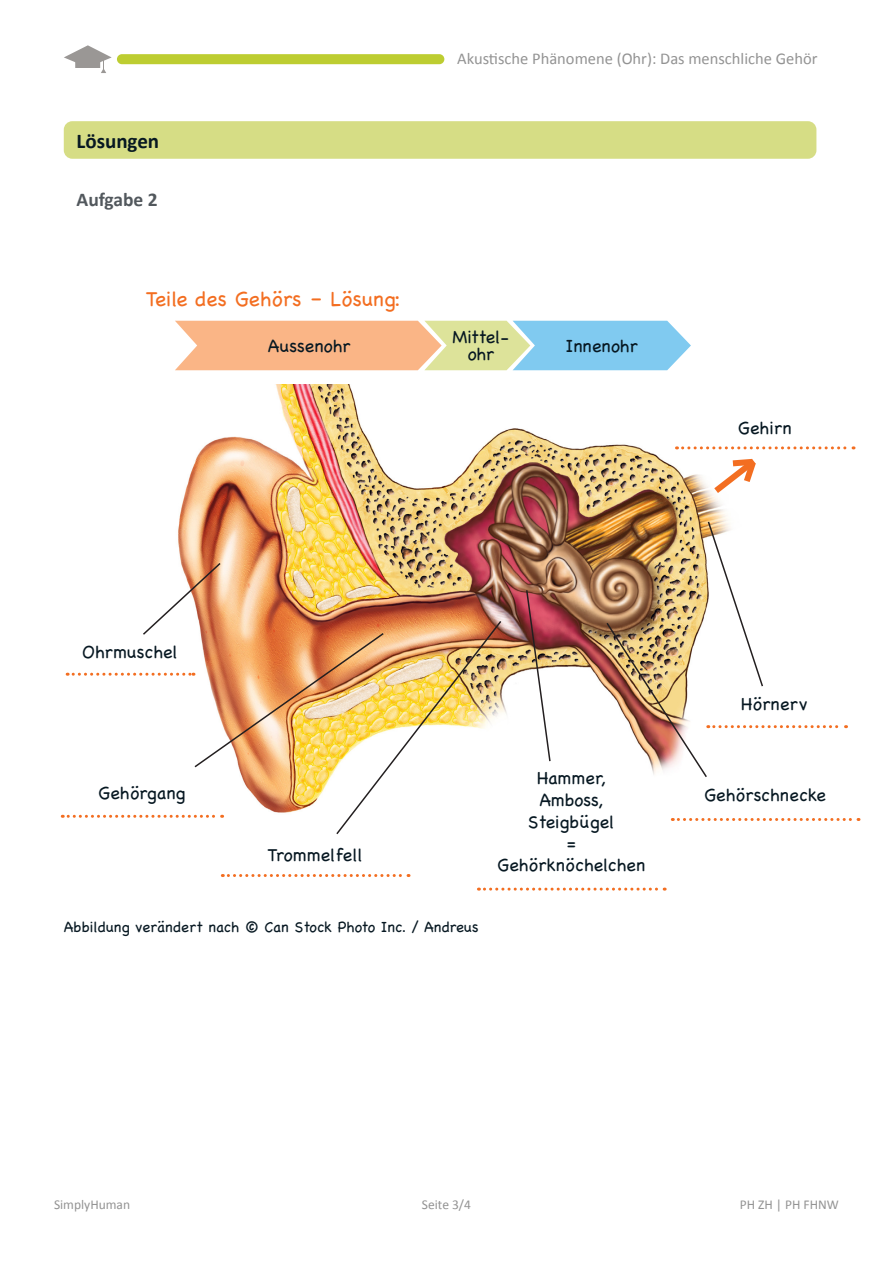
<style>
.page{position:relative;width:893px;height:1263px;background:#fff}
.page>*{position:absolute;margin:0;border:0;box-sizing:border-box;transform-origin:0 0}
.SuS_Haupttext{font:21px "Chalkboard";color:#f36e21}
.LP_Titel_1{font:700 21px "Calibri";color:#071822}
.LP_Titel_2{font:700 19.5px "Calibri";color:#52585d}
.SuS_Sprechblase{font:18px/21.6px "Chalkboard";color:#071822;text-align:center}
.SuS_Sprechblase-2{font:18px "Chalkboard";letter-spacing:.02em;color:#071822}
.t1{font:16.5px "Calibri";color:#939393}
.SuS_Legende{font:15px "Chalkboard";color:#071822}
.t2{font:13.5px "Calibri";color:#939393}
</style>
<div class="page">
<div style="left:117px;top:54px;width:327px;height:10px;background:#bdcd31;border-radius:5px"></div>
<svg style="left:64px;top:45px;width:48px;height:28px"></svg>
<img style="left:178px;top:384px;width:550px;height:437px">
<img style="left:525px;top:589px;width:27px;height:174px">
<svg style="left:175px;top:321px;width:516px;height:49px;background:#d0c7b1"></svg>
<div style="left:64px;top:121px;width:752px;height:38px;background:#d6dd85;border-radius:9px"></div>
<svg style="left:683px;top:446px;width:171px;height:53px"></svg>
<svg style="left:672px;top:818px;width:187px;height:3px"></svg>
<img style="left:605px;top:520px;width:241px;height:259px">
<svg style="left:222px;top:874px;width:187px;height:3px"></svg>
<img style="left:62px;top:561px;width:441px;height:274px">
<svg style="left:478px;top:887px;width:187px;height:3px"></svg>
<p class="LP_Titel_1" style="left:77px;top:127px;width:84px">Lösungen</p>
<p class="LP_Titel_2" style="left:77px;top:187px;width:83px">Aufgabe 2</p>
<p class="SuS_Haupttext" style="left:146px;top:287px;width:256px">Teile des Gehörs – Lösung:</p>
<p class="t1" style="left:457px;top:48px;width:362px">Akustische Phänomene (Ohr): Das menschliche Gehör</p>
<p class="SuS_Sprechblase" style="left:268px;top:335px;width:84px">Aussenohr</p>
<p class="SuS_Sprechblase" style="left:453px;top:329px;width:58px;line-height:16.5px">Mittel&shy;ohr</p>
<p class="SuS_Sprechblase" style="left:565px;top:335px;width:74px">Innenohr</p>
<p class="SuS_Sprechblase" style="left:738px;top:417px;width:55px">Gehirn</p>
<p class="SuS_Sprechblase" style="left:82px;top:640px;width:97px">Ohrmuschel</p>
<p class="SuS_Sprechblase" style="left:98px;top:782px;width:88px">Gehörgang</p>
<p class="SuS_Sprechblase" style="left:267px;top:844px;width:97px">Trommelfell</p>
<p class="SuS_Legende" style="left:64px;top:918px;width:416px">Abbildung verändert nach © Can Stock Photo Inc. / Andreus</p>
<p class="SuS_Sprechblase" style="left:537px;top:767px;width:70px">Hammer,</p>
<p class="SuS_Sprechblase" style="left:540px;top:789px;width:65px">Amboss,</p>
<p class="SuS_Sprechblase" style="left:528px;top:810px;width:88px">Steigbügel</p>
<p class="SuS_Sprechblase" style="left:497px;top:832px;width:149px">=<br>Gehörknöchelchen</p>
<p class="SuS_Sprechblase-2" style="left:741px;top:693px;width:68px">Hörnerv</p>
<p class="SuS_Sprechblase" style="left:704px;top:784px;width:123px">Gehörschnecke</p>
<p class="t2" style="left:54px;top:1196px;width:78px">SimplyHuman</p>
<p class="t2" style="left:422px;top:1196px;width:51px">Seite 3/4</p>
<p class="t2" style="left:740px;top:1196px;width:101px">PH ZH | PH FHNW</p>
</div>
